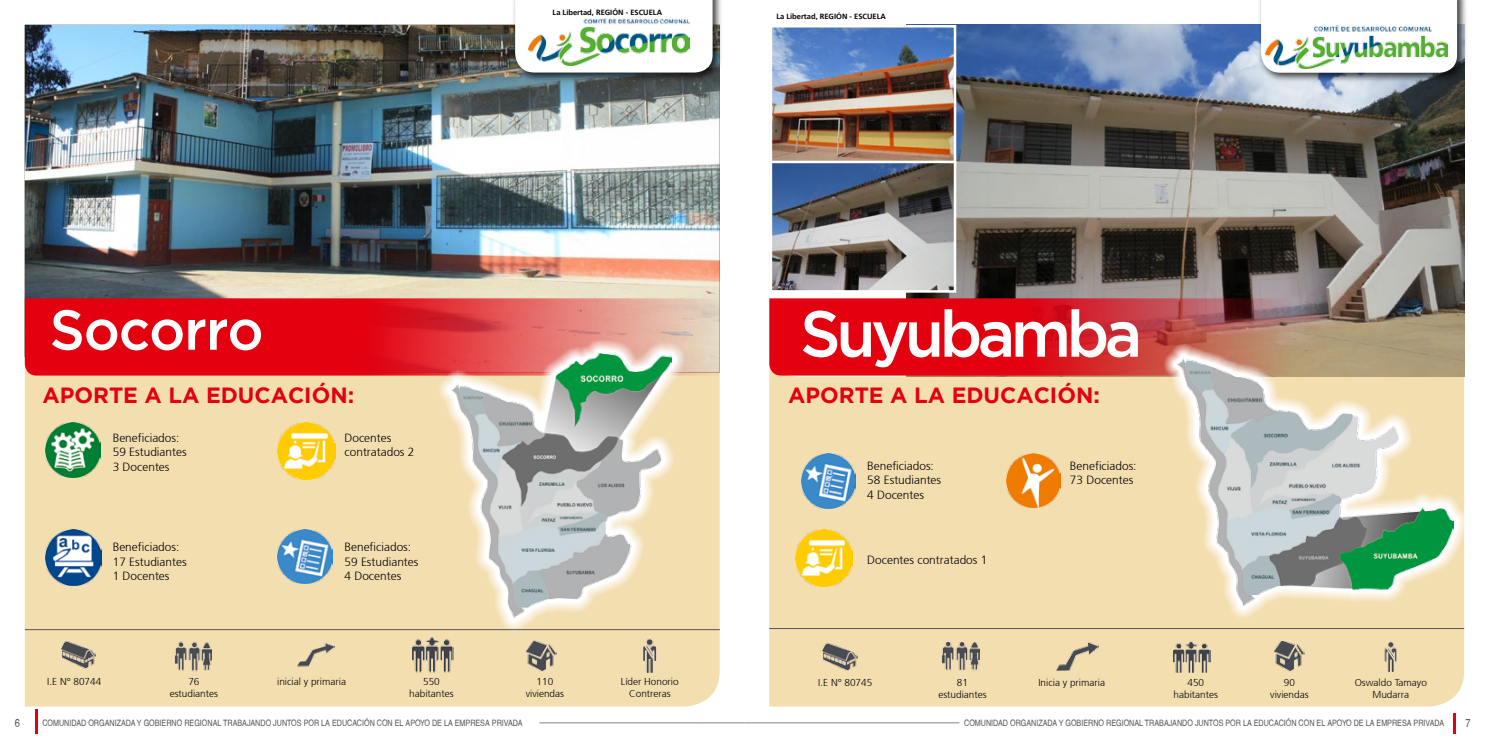
<style>
.page{position:relative;width:1489px;height:745px;background:#fff}
.page>*{position:absolute;margin:0;border:0;box-sizing:border-box;transform-origin:0 0}
.t1{font:500 65px "Gotham";letter-spacing:-.07em;color:#fff}
.t2{font:500 56.25px "Gotham";letter-spacing:-.02em;color:#fff}
.t3{font:700 22px "Gotham";color:#e3000f}
.t4{font:300 11.88px/14.2px "Frutiger 45";color:#000}
.t5{font:condensed 11.25px "Helvetica";color:#565656}
.t6{font:300 10px/12px "Frutiger 45";color:#000;text-align:center}
.t7{font:condensed 8.75px "Helvetica";color:#565656}
.t8{font:700 7.5px "Frutiger 65";color:#000}
</style>
<div class="page">
<hr style="left:1452px;top:712px;width:3px;height:21px;background:#e3000f">
<hr style="left:35px;top:709px;width:3px;height:24px;background:#e3000f">
<hr style="left:744px;top:721px;width:215px;height:2px;background:#9c9d9d">
<hr style="left:539px;top:721px;width:205px;height:2px;background:#9c9d9d">
<div style="left:25px;top:375px;width:694px;height:331px;background:#f3deb0"></div>
<div style="left:769px;top:376px;width:694px;height:330px;background:#f3deb0"></div>
<img style="left:906px;top:25px;width:557px;height:351px">
<img style="left:25px;top:25px;width:694px;height:273px">
<div style="left:511px;top:0;width:212px;height:83px;background:#000;opacity:.75"></div>
<svg style="left:515px;top:0;width:197px;height:72px"></svg>
<img style="left:528px;top:19px;width:161px;height:47px">
<div style="left:1257px;top:0;width:210px;height:83px;background:#000;opacity:.75"></div>
<svg style="left:1260px;top:0;width:196px;height:73px"></svg>
<img style="left:1265px;top:25px;width:182px;height:43px">
<svg style="left:25px;top:298px;width:694px;height:77px;background:#e12a32"></svg>
<svg style="left:438px;top:339px;width:247px;height:292px;background:#efc5a4"></svg>
<img style="left:452px;top:353px;width:219px;height:264px">
<svg style="left:769px;top:298px;width:521px;height:77px;background:#d31a24"></svg>
<svg style="left:1163px;top:343px;width:302px;height:276px;background:#e0c7a0"></svg>
<img style="left:1177px;top:357px;width:276px;height:248px">
<img style="left:772px;top:28px;width:181px;height:133px">
<div style="left:769px;top:25px;width:187px;height:140px;border:2px solid #fff"></div>
<img style="left:772px;top:164px;width:181px;height:125px">
<div style="left:769px;top:161px;width:187px;height:131px;border:2px solid #fff"></div>
<img style="left:45px;top:422px;width:55px;height:55px">
<img style="left:278px;top:422px;width:57px;height:57px">
<img style="left:795px;top:529px;width:57px;height:57px">
<img style="left:45px;top:529px;width:56px;height:56px">
<img style="left:278px;top:529px;width:54px;height:54px">
<img style="left:801px;top:453px;width:54px;height:55px">
<img style="left:1006px;top:453px;width:54px;height:54px">
<hr style="left:769px;top:628px;width:694px;height:1px;background:#565656">
<img style="left:634px;top:637px;width:34px;height:34px">
<img style="left:524px;top:638px;width:33px;height:33px">
<img style="left:61px;top:640px;width:35px;height:29px">
<img style="left:174px;top:636px;width:38px;height:37px">
<img style="left:298px;top:636px;width:36px;height:37px">
<hr style="left:25px;top:629px;width:694px;height:1px;background:#565656">
<img style="left:412px;top:632px;width:41px;height:42px">
<img style="left:1376px;top:641px;width:30px;height:30px">
<img style="left:1272px;top:640px;width:32px;height:31px">
<img style="left:822px;top:642px;width:35px;height:28px">
<img style="left:941px;top:641px;width:38px;height:29px">
<img style="left:1056px;top:641px;width:42px;height:29px">
<img style="left:1172px;top:640px;width:38px;height:32px">
<p class="t8" style="left:552px;top:7px;width:111px">La Libertad, REGIÓN - ESCUELA</p>
<p class="t8" style="left:776px;top:11px;width:111px">La Libertad, REGIÓN - ESCUELA</p>
<h2 class="t2" style="left:50px;top:297px;width:215px">Socorro</h2>
<h1 class="t1" style="left:800px;top:296px;width:343px">Suyubamba</h1>
<h3 class="t3" style="left:43px;top:382px;width:313px">APORTE A LA EDUCACIÓN:</h3>
<h3 class="t3" style="left:788px;top:382px;width:313px">APORTE A LA EDUCACIÓN:</h3>
<p class="t4" style="left:113px;top:431px;width:75px">Beneficiados:<br>59 Estudiantes<br>3 Docentes</p>
<p class="t4" style="left:113px;top:540px;width:75px">Beneficiados:<br>17 Estudiantes<br>1 Docentes</p>
<p class="t4" style="left:344px;top:431px;width:71px">Docentes contratados 2</p>
<p class="t4" style="left:344px;top:540px;width:75px">Beneficiados:<br>59 Estudiantes<br>4 Docentes</p>
<p class="t4" style="left:867px;top:458px;width:75px">Beneficiados:<br>58 Estudiantes<br>4 Docentes</p>
<p class="t4" style="left:1069px;top:458px;width:68px">Beneficiados:<br>73 Docentes</p>
<p class="t4" style="left:867px;top:552px;width:122px">Docentes contratados 1</p>
<p class="t6" style="left:47px;top:675px;width:56px">I.E N° 80744</p>
<p class="t6" style="left:277px;top:675px;width:70px">inicial y primaria</p>
<p class="t6" style="left:170px;top:675px;width:50px">76 estudiantes</p>
<p class="t6" style="left:525px;top:675px;width:40px">110 viviendas</p>
<p class="t6" style="left:621px;top:675px;width:59px">Líder Honorio<br>Contreras</p>
<p class="t6" style="left:423px;top:675px;width:18px">550</p>
<p class="t6" style="left:818px;top:676px;width:56px">I.E N° 80745</p>
<p class="t6" style="left:1038px;top:676px;width:68px">Inicia y primaria</p>
<p class="t6" style="left:409px;top:687px;width:46px">habitantes</p>
<p class="t6" style="left:938px;top:676px;width:50px">81 estudiantes</p>
<p class="t6" style="left:1270px;top:676px;width:40px">90 viviendas</p>
<p class="t6" style="left:1354px;top:676px;width:74px">Oswaldo Tamayo<br>Mudarra</p>
<p class="t6" style="left:1173px;top:676px;width:46px">450 habitantes</p>
<p class="t5" style="left:15px;top:715px;width:7px">6</p>
<p class="t7" style="left:42px;top:717px;width:481px">COMUNIDAD ORGANIZADA Y GOBIERNO REGIONAL TRABAJANDO JUNTOS POR LA EDUCACIÓN CON EL APOYO DE LA EMPRESA PRIVADA</p>
<p class="t7" style="left:964px;top:717px;width:481px">COMUNIDAD ORGANIZADA Y GOBIERNO REGIONAL TRABAJANDO JUNTOS POR LA EDUCACIÓN CON EL APOYO DE LA EMPRESA PRIVADA</p>
<p class="t5" style="left:1465px;top:715px;width:7px">7</p>
</div>
